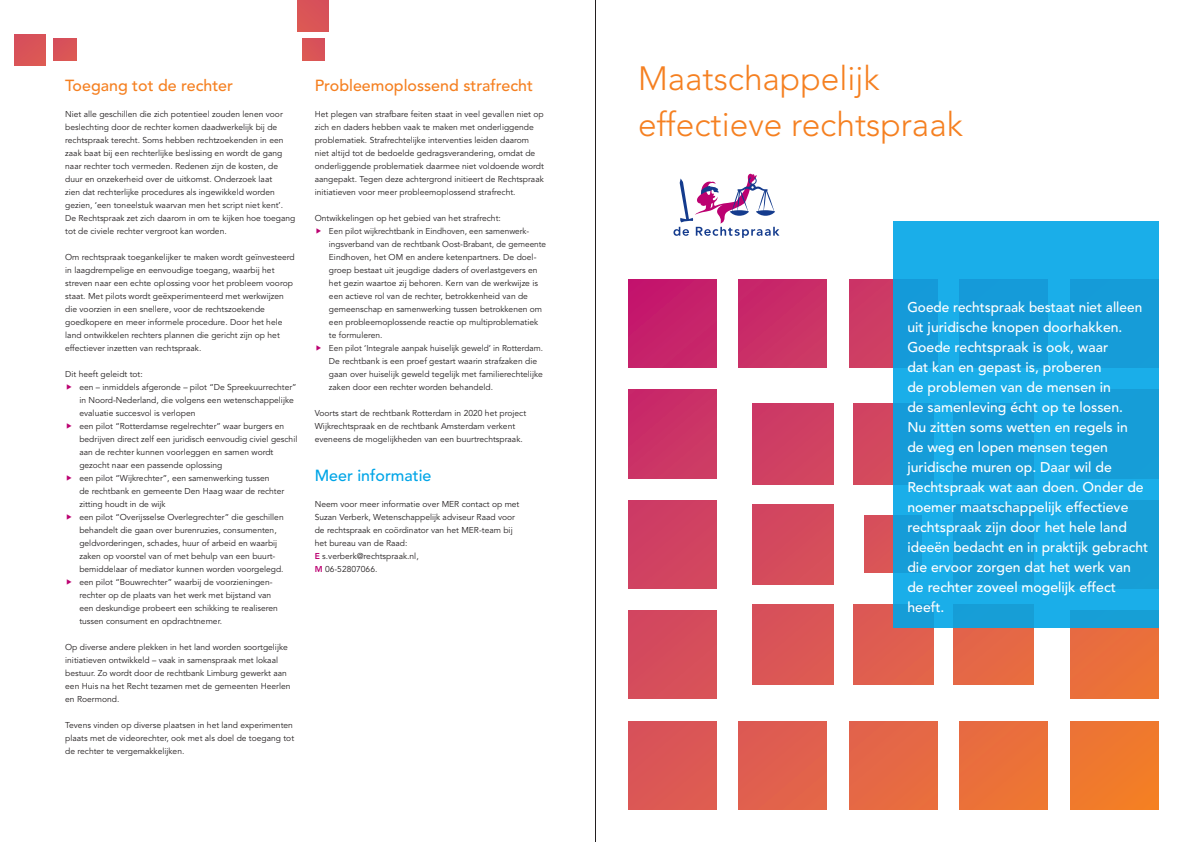
<style>
.page{position:relative;width:1191px;height:842px;background:#fff}
.page>*{position:absolute;margin:0;border:0;box-sizing:border-box;transform-origin:0 0}
.t1{font:300 33.5px/46px "Avenir";color:#f58021}
.t2{font:500 16px "Avenir";color:#f58021}
.t3{font:500 16px "Avenir";color:#00a5e7}
.t4{font:500 14px/20px "Avenir";color:#fff}
.t5{font:8.5px/13px "Avenir";color:#231f20}
.s1{font-weight:800;color:#bc0171}
</style>
<div class="page">
<svg style="left:673px;top:174px;width:106px;height:64px"></svg>
<div style="left:628px;top:721px;width:88px;height:88px;background:#db5755"></div>
<div style="left:628px;top:500px;width:88px;height:88px;background:#d04162"></div>
<div style="left:628px;top:611px;width:88px;height:88px;background:#d54d5c"></div>
<div style="left:738px;top:721px;width:89px;height:88px;background:#e05f4e"></div>
<div style="left:753px;top:504px;width:80px;height:80px;background:#d44a5c"></div>
<div style="left:753px;top:604px;width:80px;height:81px;background:#da5556"></div>
<div style="left:849px;top:721px;width:88px;height:88px;background:#e56845"></div>
<div style="left:865px;top:516px;width:56px;height:57px;background:#d85258"></div>
<div style="left:853px;top:604px;width:80px;height:81px;background:#df5e4f"></div>
<div style="left:959px;top:721px;width:89px;height:88px;background:#ea703a"></div>
<div style="left:953px;top:604px;width:80px;height:81px;background:#e56846"></div>
<div style="left:1070px;top:721px;width:88px;height:88px;background:#f0792d"></div>
<div style="left:1070px;top:611px;width:88px;height:88px;background:#ea6f3b"></div>
<div style="left:628px;top:390px;width:88px;height:88px;background:#cb3366"></div>
<div style="left:628px;top:279px;width:88px;height:89px;background:#c6206a"></div>
<div style="left:753px;top:404px;width:80px;height:80px;background:#cf3f63"></div>
<div style="left:738px;top:279px;width:89px;height:89px;background:#ca2f67"></div>
<div style="left:853px;top:404px;width:80px;height:80px;background:#d3475f"></div>
<div style="left:849px;top:279px;width:88px;height:89px;background:#cd3c64"></div>
<div style="left:893px;top:221px;width:265px;height:407px;background:linear-gradient(to right,#18a5e2,#18a4de)"></div>
<div style="left:54px;top:38px;width:23px;height:23px;background:#d95458"></div>
<div style="left:14px;top:34px;width:31px;height:31px;background:#d95458"></div>
<div style="left:302px;top:38px;width:23px;height:23px;background:#d95458"></div>
<div style="left:298px;top:0;width:31px;height:31px;background:#d95458"></div>
<hr style="left:595px;top:0;width:1px;height:842px;background:#231f20">
<h2 class="t2" style="left:65px;top:76px;width:169px">Toegang tot de rechter</h2>
<p class="t5" style="left:65px;top:108px;width:232px">Niet alle geschillen die zich potentieel zouden lenen voor beslechting door de rechter komen daadwerkelijk bij de rechtspraak terecht. Soms hebben rechtzoekenden in een zaak baat bij een rechterlijke beslissing en wordt de gang naar rechter toch vermeden. Redenen zijn de kosten, de duur en onzekerheid over de uitkomst. Onderzoek laat<br>zien dat rechterlijke procedures als ingewikkeld worden gezien, ‘een toneelstuk waarvan men het script niet kent’.<br>De Rechtspraak zet zich daarom in om te kijken hoe toegang tot de civiele rechter vergroot kan worden.</p>
<p class="t5" style="left:65px;top:251px;width:231px">Om rechtspraak toegankelijker te maken wordt geïnvesteerd in laagdrempelige en eenvoudige toegang, waarbij het streven naar een echte oplossing voor het probleem voorop staat. Met pilots wordt geëxperimenteerd met werkwijzen die voorzien in een snellere, voor de rechtszoekende goedkopere en meer informele procedure. Door het hele land ontwikkelen rechters plannen die gericht zijn op het effectiever inzetten van rechtspraak.</p>
<p class="t5" style="left:65px;top:368px;width:79px">Dit heeft geleidt tot:</p>
<p class="t5" style="left:79px;top:381px;width:219px">een – inmiddels afgeronde – pilot “De Spreekuurrechter” in Noord-Nederland, die volgens een wetenschappelijke evaluatie succesvol is verlopen</p>
<p class="t5" style="left:79px;top:420px;width:219px">een pilot “Rotterdamse regelrechter” waar burgers en bedrijven direct zelf een juridisch eenvoudig civiel geschil aan de rechter kunnen voorleggen en samen wordt gezocht naar een passende oplossing</p>
<p class="t5" style="left:79px;top:472px;width:206px">een pilot “Wijkrechter”, een samenwerking tussen<br>de rechtbank en gemeente Den Haag waar de rechter zitting houdt in de wijk</p>
<p class="t5" style="left:79px;top:511px;width:206px">een pilot “Overijsselse Overlegrechter” die geschillen behandelt die gaan over burenruzies, consumenten, geldvorderingen, schades, huur of arbeid en waarbij zaken op voorstel van of met behulp van een buurt&shy;bemiddelaar of mediator kunnen worden voorgelegd.</p>
<p class="t5" style="left:79px;top:576px;width:200px">een pilot “Bouwrechter” waarbij de voorzieningen&shy;rechter op de plaats van het werk met bijstand van een deskundige probeert een schikking te realiseren tussen consument en opdrachtnemer.</p>
<p class="t5" style="left:65px;top:641px;width:227px">Op diverse andere plekken in het land worden soortgelijke initiatieven ontwikkeld – vaak in samenspraak met lokaal bestuur. Zo wordt door de rechtbank Limburg gewerkt aan een Huis na het Recht tezamen met de gemeenten Heerlen en Roermond.</p>
<p class="t5" style="left:65px;top:719px;width:230px">Tevens vinden op diverse plaatsen in het land experimenten plaats met de videorechter, ook met als doel de toegang tot de rechter te vergemakkelijken.</p>
<h2 class="t2" style="left:315px;top:76px;width:220px">Probleemoplossend strafrecht</h2>
<p class="t5" style="left:315px;top:108px;width:231px">Het plegen van strafbare feiten staat in veel gevallen niet op zich en daders hebben vaak te maken met onderliggende problematiek. Strafrechtelijke interventies leiden daarom niet altijd tot de bedoelde gedragsverandering, omdat de onderliggende problematiek daarmee niet voldoende wordt aangepakt. Tegen deze achtergrond initieert de Rechtspraak initiatieven voor meer probleemoplossend strafrecht.</p>
<p class="t5" style="left:315px;top:212px;width:188px">Ontwikkelingen op het gebied van het strafrecht:</p>
<p class="t5" style="left:329px;top:225px;width:219px">Een pilot wijkrechtbank in Eindhoven, een samenwerk&shy;ingsverband van de rechtbank Oost-Brabant, de gemeente Eindhoven, het OM en andere ketenpartners. De doel&shy;groep bestaat uit jeugdige daders of overlastgevers en het gezin waartoe zij behoren. Kern van de werkwijze is een actieve rol van de rechter, betrokkenheid van de gemeenschap en samenwerking tussen betrokkenen om een probleemoplossende reactie op multiproblematiek te formuleren.</p>
<p class="t5" style="left:329px;top:342px;width:216px">Een pilot ‘Integrale aanpak huiselijk geweld’ in Rotterdam.<br>De rechtbank is een proef gestart waarin strafzaken die gaan over huiselijk geweld tegelijk met familierechtelijke zaken door een rechter worden behandeld.</p>
<p class="t5" style="left:315px;top:407px;width:213px">Voorts start de rechtbank Rotterdam in 2020 het project<br>Wijkrechtspraak en de rechtbank Amsterdam verkent eveneens de mogelijkheden van een buurtrechtspraak.</p>
<h2 class="t3" style="left:315px;top:466px;width:118px">Meer informatie</h2>
<p class="t5" style="left:315px;top:498px;width:206px">Neem voor meer informatie over MER contact op met Suzan Verberk, Wetenschappelijk adviseur Raad voor de rechtspraak en coördinator van het MER-team bij het bureau van de Raad:</p>
<p class="t5" style="left:315px;top:550px;width:105px"><span class="s1">E</span> s.verberk@rechtspraak.nl,<br><span class="s1">M</span> 06-52807066.</p>
<h1 class="t1" style="left:638px;top:56px;width:326px">Maatschappelijk effectieve rechtspraak</h1>
<p class="t4" style="left:907px;top:298px;width:242px">Goede rechtspraak bestaat niet alleen uit juridische knopen doorhakken.<br>Goede rechtspraak is ook, waar<br>dat kan en gepast is, proberen<br>de problemen van de mensen in<br>de samenleving écht op te lossen.<br>Nu zitten soms wetten en regels in<br>de weg en lopen mensen tegen juridische muren op. Daar wil de<br>Rechtspraak wat aan doen. Onder de noemer maatschappelijk effectieve rechtspraak zijn door het hele land ideeën bedacht en in praktijk gebracht die ervoor zorgen dat het werk van de rechter zoveel mogelijk effect heeft.</p>
</div>
